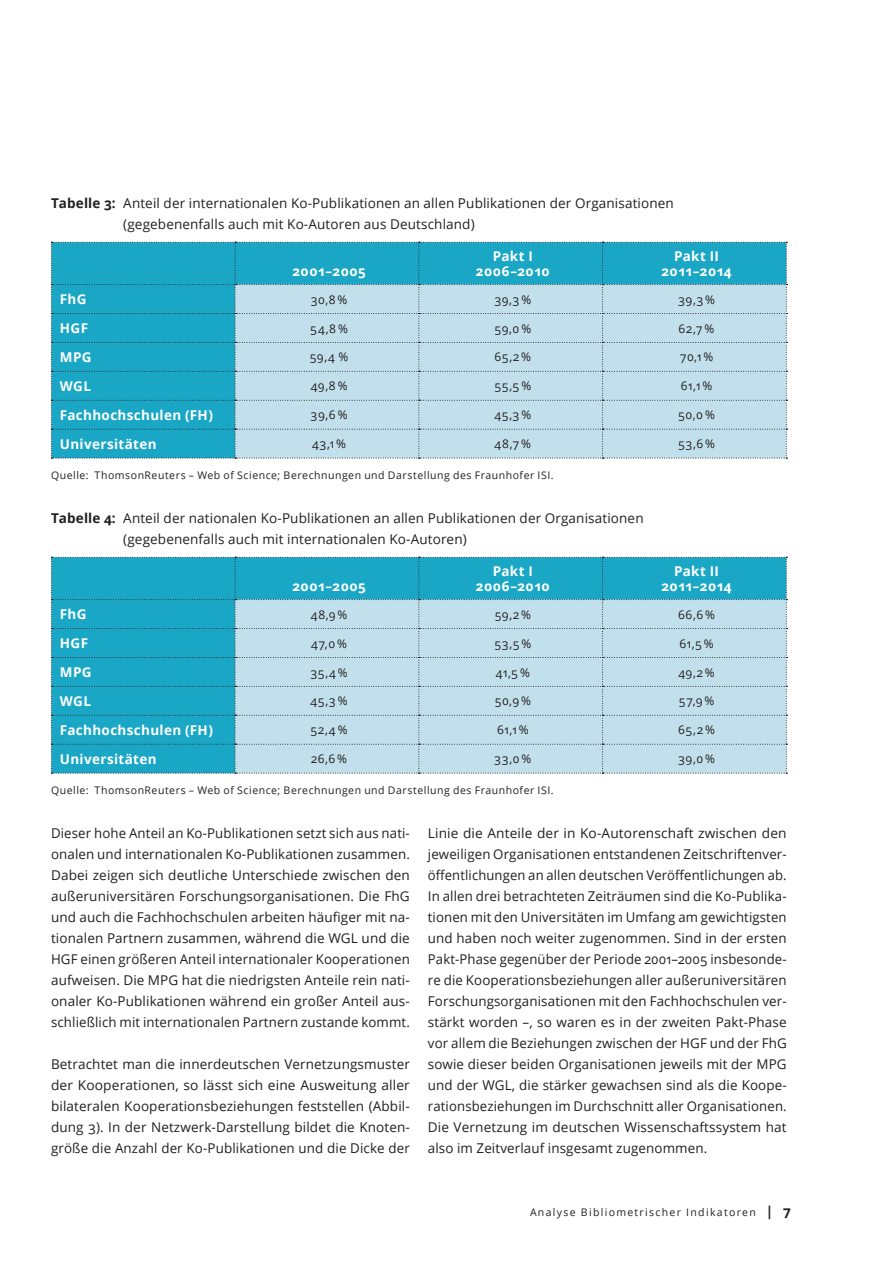
<style>
.page{position:relative;width:893px;height:1263px;background:#fff}
.page>*{position:absolute;margin:0;border:0;box-sizing:border-box;transform-origin:0 0}
._03_Text{font:13.5px/21px "Open Sans";letter-spacing:.01em;color:#231f20;text-align:justify}
._06_BU_Tabelle_10pt{font:13.5px/21px "Open Sans";letter-spacing:.01em;color:#231f20}
._07_Tabelle_Titel{font:700 13.5px/15px "Open Sans";letter-spacing:.03em;color:#fff;text-align:center}
._07_Tabelle_Text{font:12px "Open Sans";letter-spacing:.045em;color:#231f20}
._07_Tabelle_Titel-2{font:10.5px "Open Sans";letter-spacing:.05em;color:#231f20}
._07_Tabelle_Titel-3{font:10.5px "Open Sans";letter-spacing:.125em;color:#231f20}
.s1{font-weight:700}
.s2{font-weight:700;font-size:13.5px}
</style>
<div class="page">
<svg style="left:51px;top:242px;width:736px;height:217px;background:#7ec7da"></svg>
<svg style="left:51px;top:557px;width:736px;height:217px;background:#7ec7da"></svg>
<p class="_06_BU_Tabelle_10pt" style="left:123px;top:192px;width:552px;text-indent:-72px"><span class="s1">Tabelle 3:</span> Anteil der internationalen Ko-Publikationen an allen Publikationen der Organisationen (gegebenenfalls auch mit Ko-Autoren aus Deutschland)</p>
<p class="_07_Tabelle_Titel" style="left:292px;top:263px;width:75px">2001–2005</p>
<p class="_07_Tabelle_Titel" style="left:476px;top:248px;width:75px">Pakt I<br>2006–2010</p>
<p class="_07_Tabelle_Titel" style="left:661px;top:248px;width:72px">Pakt II<br>2011–2014</p>
<p class="_07_Tabelle_Titel" style="left:60px;top:291px;width:28px">FhG</p>
<p class="_07_Tabelle_Text" style="left:311px;top:291px;width:38px">30,8 %</p>
<p class="_07_Tabelle_Text" style="left:494px;top:291px;width:38px">39,3 %</p>
<p class="_07_Tabelle_Text" style="left:678px;top:291px;width:38px">39,3 %</p>
<p class="_07_Tabelle_Titel" style="left:60px;top:320px;width:30px">HGF</p>
<p class="_07_Tabelle_Text" style="left:310px;top:320px;width:39px">54,8 %</p>
<p class="_07_Tabelle_Text" style="left:494px;top:320px;width:38px">59,0 %</p>
<p class="_07_Tabelle_Text" style="left:679px;top:320px;width:37px">62,7 %</p>
<p class="_07_Tabelle_Titel" style="left:60px;top:349px;width:33px">MPG</p>
<p class="_07_Tabelle_Text" style="left:310px;top:349px;width:40px">59,4 %</p>
<p class="_07_Tabelle_Text" style="left:494px;top:349px;width:38px">65,2 %</p>
<p class="_07_Tabelle_Text" style="left:680px;top:349px;width:35px">70,1 %</p>
<p class="_07_Tabelle_Titel" style="left:60px;top:378px;width:33px">WGL</p>
<p class="_07_Tabelle_Text" style="left:311px;top:378px;width:38px">49,8 %</p>
<p class="_07_Tabelle_Text" style="left:494px;top:378px;width:38px">55,5 %</p>
<p class="_07_Tabelle_Text" style="left:681px;top:378px;width:33px">61,1 %</p>
<p class="_07_Tabelle_Titel" style="left:60px;top:407px;width:155px">Fachhochschulen (FH)</p>
<p class="_07_Tabelle_Text" style="left:311px;top:407px;width:38px">39,6 %</p>
<p class="_07_Tabelle_Text" style="left:494px;top:407px;width:38px">45,3 %</p>
<p class="_07_Tabelle_Text" style="left:678px;top:407px;width:38px">50,0 %</p>
<p class="_07_Tabelle_Titel" style="left:60px;top:436px;width:98px">Universitäten</p>
<p class="_07_Tabelle_Text" style="left:312px;top:436px;width:36px">43,1 %</p>
<p class="_07_Tabelle_Text" style="left:495px;top:436px;width:38px">48,7 %</p>
<p class="_07_Tabelle_Text" style="left:678px;top:436px;width:39px">53,6 %</p>
<p class="_07_Tabelle_Titel-2" style="left:51px;top:468px;width:504px">Quelle: ThomsonReuters – Web of Science; Berechnungen und Darstellung des Fraunhofer ISI.</p>
<p class="_06_BU_Tabelle_10pt" style="left:123px;top:507px;width:522px;text-indent:-72px"><span class="s1">Tabelle 4:</span> Anteil der nationalen Ko-Publikationen an allen Publikationen der Organisationen (gegebenenfalls auch mit internationalen Ko-Autoren)</p>
<p class="_07_Tabelle_Titel" style="left:292px;top:578px;width:75px">2001–2005</p>
<p class="_07_Tabelle_Titel" style="left:476px;top:563px;width:75px">Pakt I<br>2006–2010</p>
<p class="_07_Tabelle_Titel" style="left:661px;top:563px;width:72px">Pakt II<br>2011–2014</p>
<p class="_07_Tabelle_Titel" style="left:60px;top:606px;width:28px">FhG</p>
<p class="_07_Tabelle_Text" style="left:311px;top:606px;width:38px">48,9 %</p>
<p class="_07_Tabelle_Text" style="left:495px;top:606px;width:38px">59,2 %</p>
<p class="_07_Tabelle_Text" style="left:678px;top:606px;width:38px">66,6 %</p>
<p class="_07_Tabelle_Titel" style="left:60px;top:635px;width:30px">HGF</p>
<p class="_07_Tabelle_Text" style="left:311px;top:635px;width:37px">47,0 %</p>
<p class="_07_Tabelle_Text" style="left:494px;top:635px;width:38px">53,5 %</p>
<p class="_07_Tabelle_Text" style="left:679px;top:635px;width:36px">61,5 %</p>
<p class="_07_Tabelle_Titel" style="left:60px;top:664px;width:33px">MPG</p>
<p class="_07_Tabelle_Text" style="left:310px;top:664px;width:39px">35,4 %</p>
<p class="_07_Tabelle_Text" style="left:496px;top:664px;width:36px">41,5 %</p>
<p class="_07_Tabelle_Text" style="left:678px;top:664px;width:38px">49,2 %</p>
<p class="_07_Tabelle_Titel" style="left:60px;top:693px;width:33px">WGL</p>
<p class="_07_Tabelle_Text" style="left:311px;top:693px;width:38px">45,3 %</p>
<p class="_07_Tabelle_Text" style="left:495px;top:693px;width:38px">50,9 %</p>
<p class="_07_Tabelle_Text" style="left:679px;top:693px;width:37px">57,9 %</p>
<p class="_07_Tabelle_Titel" style="left:60px;top:722px;width:155px">Fachhochschulen (FH)</p>
<p class="_07_Tabelle_Text" style="left:311px;top:722px;width:39px">52,4 %</p>
<p class="_07_Tabelle_Text" style="left:497px;top:722px;width:33px">61,1 %</p>
<p class="_07_Tabelle_Text" style="left:678px;top:722px;width:38px">65,2 %</p>
<p class="_07_Tabelle_Titel" style="left:60px;top:751px;width:98px">Universitäten</p>
<p class="_07_Tabelle_Text" style="left:311px;top:751px;width:38px">26,6 %</p>
<p class="_07_Tabelle_Text" style="left:494px;top:751px;width:39px">33,0 %</p>
<p class="_07_Tabelle_Text" style="left:678px;top:751px;width:38px">39,0 %</p>
<p class="_07_Tabelle_Titel-2" style="left:51px;top:783px;width:504px">Quelle: ThomsonReuters – Web of Science; Berechnungen und Darstellung des Fraunhofer ISI.</p>
<p class="_03_Text" style="left:51px;top:822px;width:360px">Dieser hohe Anteil an Ko-Publikationen setzt sich aus nati&shy;onalen und internationalen Ko-Publikationen zusammen.<br>Dabei zeigen sich deutliche Unterschiede zwischen den außeruniversitären Forschungsorganisationen. Die FhG und auch die Fachhochschulen arbeiten häufiger mit na&shy;tionalen Partnern zusammen, während die WGL und die HGF einen größeren Anteil internationaler Kooperationen aufweisen. Die MPG hat die niedrigsten Anteile rein nati&shy;onaler Ko-Publikationen während ein großer Anteil aus&shy;schließlich mit internationalen Partnern zustande kommt.</p>
<p class="_03_Text" style="left:51px;top:1053px;width:360px">Betrachtet man die innerdeutschen Vernetzungsmuster der Kooperationen, so lässt sich eine Ausweitung aller bilateralen Kooperationsbeziehungen feststellen (Abbil&shy;dung 3). In der Netzwerk-Darstellung bildet die Knoten&shy;größe die Anzahl der Ko-Publikationen und die Dicke der</p>
<p class="_03_Text" style="left:428px;top:822px;width:360px">Linie die Anteile der in Ko-Autorenschaft zwischen den jeweiligen Organisationen entstandenen Zeitschriftenver&shy;öffentlichungen an allen deutschen Veröffentlichungen ab.<br>In allen drei betrachteten Zeiträumen sind die Ko-Publika&shy;tionen mit den Universitäten im Umfang am gewichtigsten und haben noch weiter zugenommen. Sind in der ersten Pakt-Phase gegenüber der Periode 2001–2005 insbesonde&shy;re die Kooperationsbeziehungen aller außeruniversitären Forschungsorganisationen mit den Fachhochschulen ver&shy;stärkt worden –, so waren es in der zweiten Pakt-Phase vor allem die Beziehungen zwischen der HGF und der FhG sowie dieser beiden Organisationen jeweils mit der MPG und der WGL, die stärker gewachsen sind als die Koope&shy;rationsbeziehungen im Durchschnitt aller Organisationen.<br>Die Vernetzung im deutschen Wissenschaftssystem hat also im Zeitverlauf insgesamt zugenommen.</p>
<p class="_07_Tabelle_Titel-3" style="left:530px;top:1205px;width:262px">Analyse Bibliometrischer Indikatoren <span class="s2">| 7</span></p>
</div>
